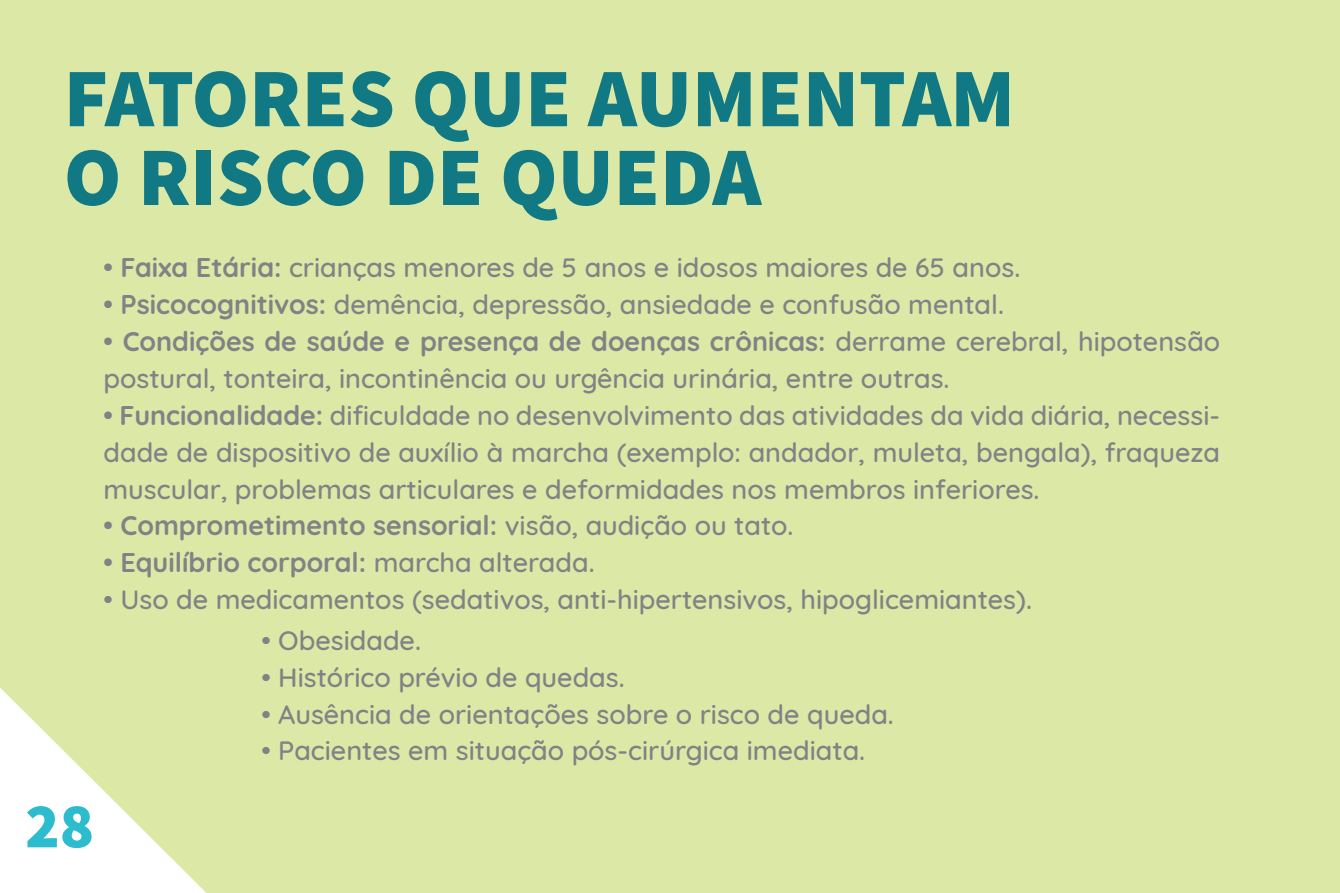
<style>
.page{position:relative;width:1340px;height:893px;background:#fff}
.page>*{position:absolute;margin:0;border:0;box-sizing:border-box;transform-origin:0 0}
.t1{font:83.25px/78.8px "Source Sans Variable";color:#107984}
.t2{font:63.9px "Source Sans Variable";color:#2cbcce}
.t3{font:500 27px/36.9px "Quicksand";color:#808285}
.t4{font:700 27px "Quicksand";color:#808285}
.s1{font-weight:700}
.s2{font-weight:500}
</style>
<div class="page">
<div style="left:0;top:0;width:1339px;height:893px;background:#dce8a6"></div>
<svg style="left:0;top:687px;width:206px;height:206px"></svg>
<h1 class="t1" style="left:64px;top:60px;width:952px">FATORES QUE AUMENTAM<br>O RISCO DE QUEDA</h1>
<p class="t3" style="left:103px;top:247px;width:918px"><span class="s1">• Faixa Etária:</span> crianças menores de 5 anos e idosos maiores de 65 anos.</p>
<p class="t3" style="left:103px;top:283px;width:902px"><span class="s1">• Psicocognitivos:</span> demência, depressão, ansiedade e confusão mental.</p>
<p class="t3" style="left:103px;top:320px;width:1118px"><span class="s1">• Condições de saúde e presença de doenças crônicas:</span> derrame cerebral, hipotensão postural, tonteira, incontinência ou urgência urinária, entre outras.</p>
<p class="t3" style="left:103px;top:394px;width:1118px;text-align:justify"><span class="s1">• Funcionalidade:</span> dificuldade no desenvolvimento das atividades da vida diária, necessi&shy;dade de dispositivo de auxílio à marcha (exemplo: andador, muleta, bengala), fraqueza muscular, problemas articulares e deformidades nos membros inferiores.</p>
<p class="t4" style="left:103px;top:503px;width:691px">• Comprometimento sensorial: <span class="s2">visão, audição ou tato.</span></p>
<p class="t4" style="left:103px;top:540px;width:492px">• Equilíbrio corporal: <span class="s2">marcha alterada.</span></p>
<p class="t3" style="left:103px;top:579px;width:930px">• Uso de medicamentos (sedativos, anti-hipertensivos, hipoglicemiantes).</p>
<h2 class="t2" style="left:25px;top:787px;width:70px">28</h2>
<p class="t3" style="left:261px;top:619px;width:161px">• Obesidade.</p>
<p class="t3" style="left:261px;top:656px;width:365px">• Histórico prévio de quedas.</p>
<p class="t3" style="left:261px;top:693px;width:634px">• Ausência de orientações sobre o risco de queda.</p>
<p class="t3" style="left:261px;top:730px;width:605px">• Pacientes em situação pós-cirúrgica imediata.</p>
</div>
